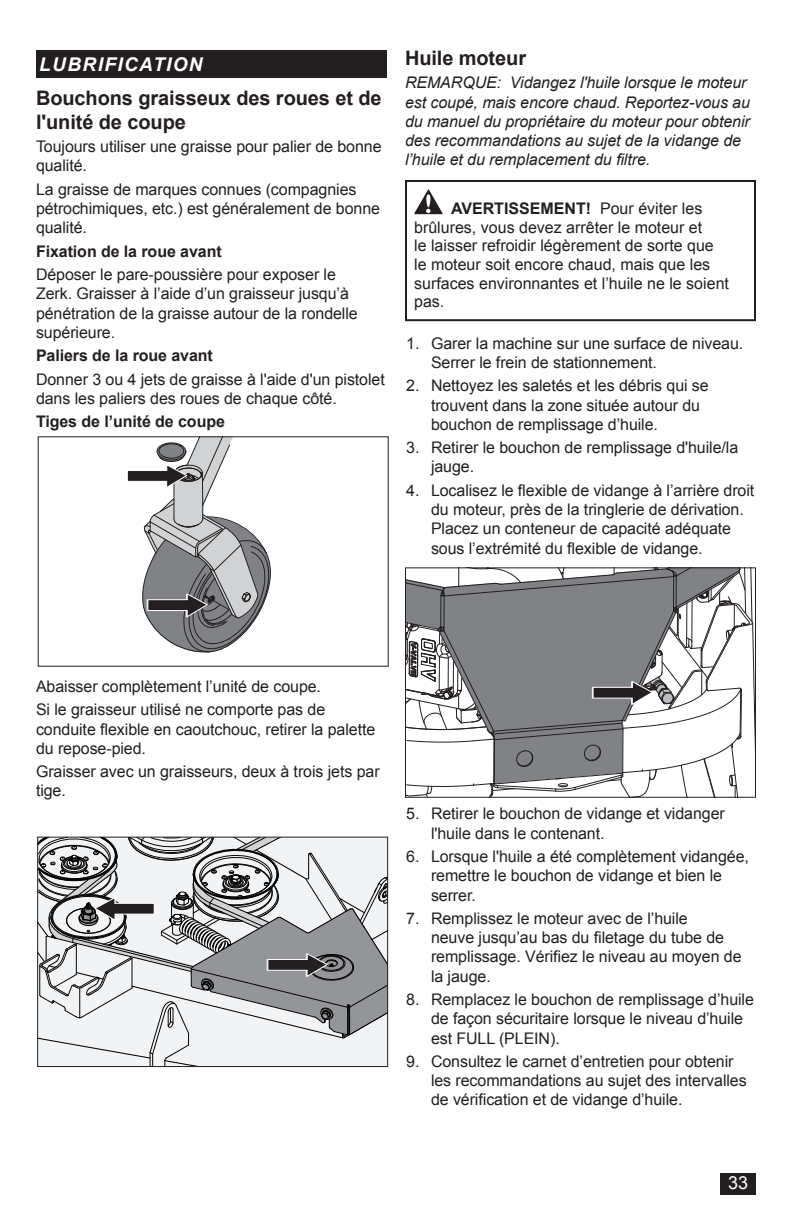
<style>
.page{position:relative;width:792px;height:1224px;background:#fff}
.page>*{position:absolute;margin:0;border:0;box-sizing:border-box;transform-origin:0 0}
.Head_10_FR{font:700 20px/24px "Arial";letter-spacing:-.005em;color:#231f20}
.t1{font:italic 700 19px "Arial";letter-spacing:.075em;color:#fff}
.t2{font:18px "Arial";color:#fff}
.Warning_FR{font:16px/19.2px "Arial";letter-spacing:-.005em;color:#231f20}
.Body_Text_FR{font:16px/19.2px "Arial";letter-spacing:-.005em;color:#231f20}
.Body_Text_FR-2{font:italic 16px/19.2px "Arial";letter-spacing:-.005em;color:#231f20}
.Body_Bold_FR{font:16px/19.2px "Arial";letter-spacing:-.005em;color:#231f20}
.Body_Bold_FR-2{font:700 16px "Arial";letter-spacing:-.005em;color:#231f20}
.s1{font-weight:700}
</style>
<div class="page">
<svg style="left:126px;top:437px;width:148px;height:216px"></svg>
<svg style="left:38px;top:837px;width:351px;height:230px"></svg>
<svg style="left:406px;top:568px;width:350px;height:230px"></svg>
<div style="left:721px;top:1174px;width:35px;height:21px;background:#231f20"></div>
<div style="left:36px;top:50px;width:351px;height:28px;background:#231f20"></div>
<svg style="left:414px;top:189px;width:29px;height:25px"></svg>
<div style="left:405px;top:180px;width:351px;height:141px;border:2px solid #231f20"></div>
<p class="t1" style="left:39px;top:52px;width:165px">LUBRIFICATION</p>
<p class="Head_10_FR" style="left:36px;top:86px;width:347px">Bouchons graisseux des roues et de l'unité de coupe</p>
<p class="Body_Text_FR" style="left:36px;top:137px;width:347px">Toujours utiliser une graisse pour palier de bonne qualité.</p>
<p class="Body_Text_FR" style="left:36px;top:180px;width:346px">La graisse de marques connues (compagnies pétrochimiques, etc.) est généralement de bonne qualité.</p>
<p class="Body_Bold_FR-2" style="left:36px;top:240px;width:187px">Fixation de la roue avant</p>
<p class="Body_Text_FR" style="left:36px;top:265px;width:323px">Déposer le pare-poussière pour exposer le Zerk. Graisser à l’aide d’un graisseur jusqu’à pénétration de la graisse autour de la rondelle supérieure.</p>
<p class="Body_Bold_FR-2" style="left:36px;top:345px;width:178px">Paliers de la roue avant</p>
<p class="Body_Bold_FR" style="left:36px;top:370px;width:350px">Donner 3 ou 4 jets de graisse à l'aide d'un pistolet dans les paliers des roues de chaque côté.</p>
<p class="Body_Bold_FR-2" style="left:36px;top:411px;width:190px">Tiges de l’unité de coupe</p>
<p class="Head_10_FR" style="left:405px;top:47px;width:123px">Huile moteur</p>
<p class="Body_Text_FR-2" style="left:405px;top:73px;width:347px">REMARQUE: Vidangez l'huile lorsque le moteur est coupé, mais encore chaud. Reportez-vous au du manuel du propriétaire du moteur pour obtenir des recommandations au sujet de la vidange de l’huile et du remplacement du filtre.</p>
<p class="Warning_FR" style="left:414px;top:199px;width:316px;line-height:18.6px;text-indent:37px"><span class="s1">AVERTISSEMENT!</span> Pour éviter les brûlures, vous devez arrêter le moteur et<br>le laisser refroidir légèrement de sorte que le moteur soit encore chaud, mais que les surfaces environnantes et l’huile ne le soient pas.</p>
<p class="Warning_FR" style="left:431px;top:334px;width:314px;text-indent:-25px">1. Garer la machine sur une surface de niveau.<br>Serrer le frein de stationnement.</p>
<p class="Warning_FR" style="left:431px;top:376px;width:279px;text-indent:-25px">2. Nettoyez les saletés et les débris qui se trouvent dans la zone située autour du bouchon de remplissage d’huile.</p>
<p class="Warning_FR" style="left:431px;top:438px;width:309px;text-indent:-25px">3. Retirer le bouchon de remplissage d'huile/la jauge.</p>
<p class="Warning_FR" style="left:431px;top:481px;width:325px;text-indent:-25px">4. Localisez le flexible de vidange à l’arrière droit du moteur, près de la tringlerie de dérivation.<br>Placez un conteneur de capacité adéquate sous l’extrémité du flexible de vidange.</p>
<p class="Body_Text_FR" style="left:36px;top:677px;width:287px">Abaisser complètement l’unité de coupe.</p>
<p class="Body_Text_FR" style="left:36px;top:700px;width:341px">Si le graisseur utilisé ne comporte pas de conduite flexible en caoutchouc, retirer la palette du repose-pied.</p>
<p class="Body_Text_FR" style="left:36px;top:762px;width:345px">Graisser avec un graisseurs, deux à trois jets par tige.</p>
<p class="Warning_FR" style="left:431px;top:804px;width:295px;text-indent:-25px">5. Retirer le bouchon de vidange et vidanger l'huile dans le contenant.</p>
<p class="Warning_FR" style="left:431px;top:847px;width:319px;text-indent:-25px">6. Lorsque l'huile a été complètement vidangée, remettre le bouchon de vidange et bien le serrer.</p>
<p class="Warning_FR" style="left:431px;top:909px;width:312px;text-indent:-25px">7. Remplissez le moteur avec de l’huile<br>neuve jusqu’au bas du filetage du tube de remplissage. Vérifiez le niveau au moyen de la jauge.</p>
<p class="Warning_FR" style="left:431px;top:990px;width:324px;text-indent:-25px">8. Remplacez le bouchon de remplissage d’huile de façon sécuritaire lorsque le niveau d’huile est FULL (PLEIN).</p>
<p class="Warning_FR" style="left:431px;top:1052px;width:317px;text-indent:-25px">9. Consultez le carnet d’entretien pour obtenir les recommandations au sujet des intervalles de vérification et de vidange d’huile.</p>
<p class="t2" style="left:728px;top:1171px;width:22px">33</p>
</div>
